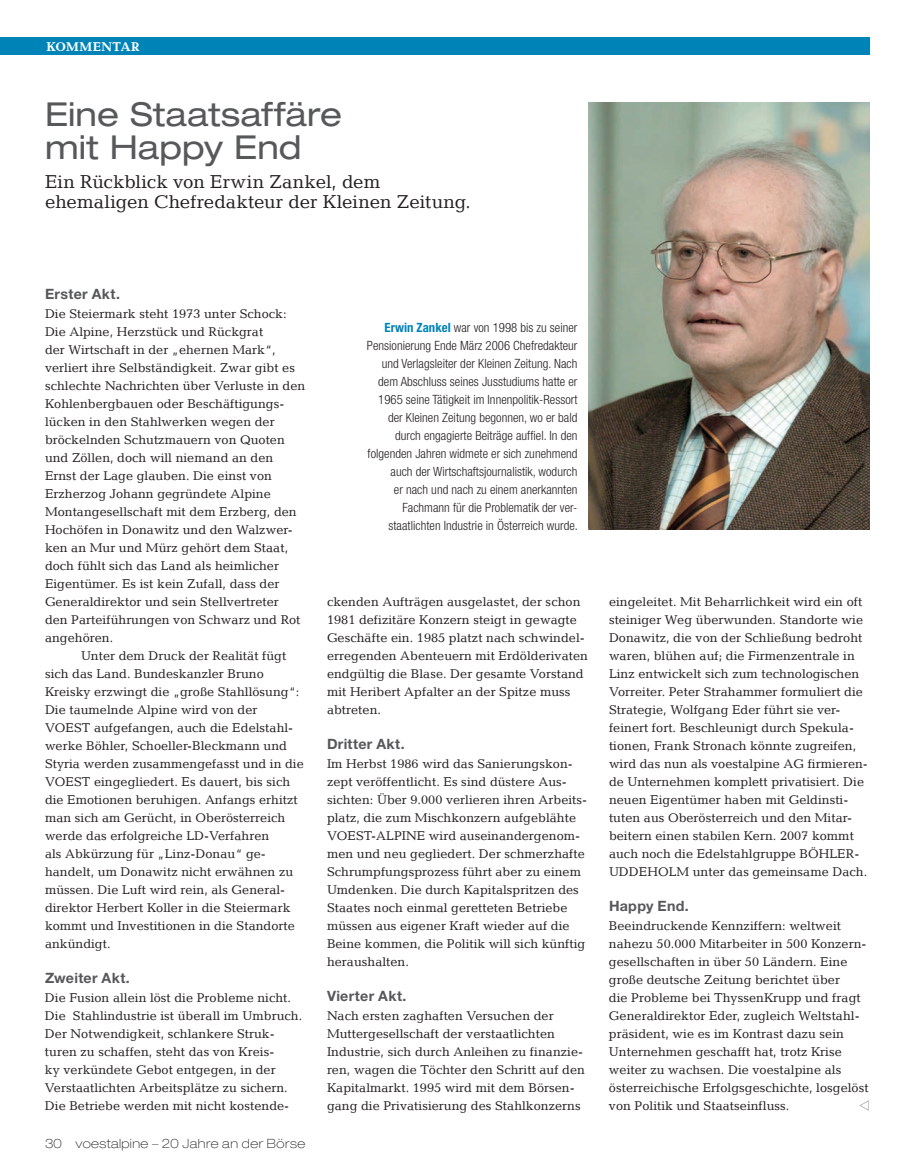
<style>
.page{position:relative;width:915px;height:1170px;background:#fff}
.page>*{position:absolute;margin:0;border:0;box-sizing:border-box;transform-origin:0 0}
.t1{font:expanded 33px/33px "Helvetica Neue LT Pro";letter-spacing:.005em;color:#57585a}
.t2{font:18.75px/20.2px "Candida LT";color:#231f20}
.t3{font:700 14.25px "Helvetica Neue LT Pro";letter-spacing:.02em;color:#57585a}
.t4{font:12.75px/18px "Candida LT";color:#231f20}
.t5{font:300 condensed 12.75px/18px "Helvetica Neue LT Pro";letter-spacing:.005em;color:#231f20;text-align:right}
.t6{font:100 expanded 12.75px "Helvetica Neue LT Pro";letter-spacing:.03em;color:#231f20}
.t7{font:700 12.75px "Candida LT";letter-spacing:.03em;color:#fff}
.s1{font-weight:700;color:#0083b6}
</style>
<div class="page">
<img style="left:588px;top:102px;width:282px;height:427px">
<div style="left:0;top:38px;width:870px;height:18px;background:#0083b6"></div>
<p class="t7" style="left:46px;top:40px;width:95px">KOMMENTAR</p>
<h1 class="t1" style="left:45px;top:97px;width:299px">Eine Staatsaffäre mit Happy End</h1>
<h2 class="t2" style="left:45px;top:171px;width:427px">Ein Rückblick von Erwin Zankel, dem ehemaligen Chefredakteur der Kleinen Zeitung.</h2>
<p class="t3" style="left:45px;top:285px;width:77px">Erster Akt.</p>
<p class="t4" style="left:45px;top:305px;width:262px">Die Steiermark steht 1973 unter Schock:<br>Die Alpine, Herzstück und Rückgrat<br>der Wirtschaft in der „ehernen Mark“, verliert ihre Selbständigkeit. Zwar gibt es schlechte Nachrichten über Verluste in den Kohlenbergbauen oder Beschäftigungs&shy;lücken in den Stahlwerken wegen der bröckelnden Schutzmauern von Quoten und Zöllen, doch will niemand an den Ernst der Lage glauben. Die einst von Erzherzog Johann gegründete Alpine Montangesellschaft mit dem Erzberg, den Hochöfen in Donawitz und den Walzwer&shy;ken an Mur und Mürz gehört dem Staat, doch fühlt sich das Land als heimlicher Eigentümer. Es ist kein Zufall, dass der Generaldirektor und sein Stellvertreter<br>den Parteiführungen von Schwarz und Rot angehören.</p>
<p class="t4" style="left:45px;top:647px;width:260px;text-indent:36px">Unter dem Druck der Realität fügt sich das Land. Bundeskanzler Bruno Kreisky erzwingt die „große Stahllösung“:<br>Die taumelnde Alpine wird von der VOEST aufgefangen, auch die Edelstahl&shy;werke Böhler, Schoeller-Bleckmann und Styria werden zusammengefasst und in die VOEST eingegliedert. Es dauert, bis sich die Emotionen beruhigen. Anfangs erhitzt man sich am Gerücht, in Oberösterreich werde das erfolgreiche LD-Verfahren<br>als Abkürzung für „Linz-Donau“ ge&shy;handelt, um Donawitz nicht erwähnen zu müssen. Die Luft wird rein, als General&shy;direktor Herbert Koller in die Steiermark kommt und Investitionen in die Standorte ankündigt.</p>
<p class="t3" style="left:45px;top:969px;width:86px">Zweiter Akt.</p>
<p class="t4" style="left:45px;top:989px;width:259px">Die Fusion allein löst die Probleme nicht.<br>Die Stahlindustrie ist überall im Umbruch.<br>Der Notwendigkeit, schlankere Struk&shy;turen zu schaffen, steht das von Kreis-<br>ky verkündete Gebot entgegen, in der Verstaatlichten Arbeitsplätze zu sichern.<br>Die Betriebe werden mit nicht kostende-</p>
<p class="t6" style="left:45px;top:1135px;width:262px">30 voestalpine – 20 Jahre an der Börse</p>
<p class="t5" style="left:367px;top:318px;width:213px"><span class="s1">Erwin Zankel</span> war von 1998 bis zu seiner Pensionierung Ende März 2006 Chefredakteur und Verlagsleiter der Kleinen Zeitung. Nach dem Abschluss seines Jusstudiums hatte er 1965 seine Tätigkeit im Innenpolitik-Ressort der Kleinen Zeitung begonnen, wo er bald durch engagierte Beiträge auffiel. In den folgenden Jahren widmete er sich zunehmend auch der Wirtschaftsjournalistik, wodurch<br>er nach und nach zu einem anerkannten Fachmann für die Problematik der ver&shy;staatlichten Industrie in Österreich wurde.</p>
<p class="t4" style="left:327px;top:593px;width:262px">ckenden Aufträgen ausgelastet, der schon 1981 defizitäre Konzern steigt in gewagte Geschäfte ein. 1985 platzt nach schwindel&shy;erregenden Abenteuern mit Erdölderivaten endgültig die Blase. Der gesamte Vorstand mit Heribert Apfalter an der Spitze muss abtreten.</p>
<p class="t3" style="left:327px;top:735px;width:79px">Dritter Akt.</p>
<p class="t4" style="left:327px;top:755px;width:262px">Im Herbst 1986 wird das Sanierungskon&shy;zept veröffentlicht. Es sind düstere Aus&shy;sichten: Über 9.000 verlieren ihren Arbeits&shy;platz, die zum Mischkonzern aufgeblähte VOEST-ALPINE wird auseinandergenom&shy;men und neu gegliedert. Der schmerzhafte Schrumpfungsprozess führt aber zu einem Umdenken. Die durch Kapitalspritzen des Staates noch einmal geretteten Betriebe müssen aus eigener Kraft wieder auf die Beine kommen, die Politik will sich künftig heraushalten.</p>
<p class="t3" style="left:327px;top:987px;width:81px">Vierter Akt.</p>
<p class="t4" style="left:327px;top:1007px;width:260px">Nach ersten zaghaften Versuchen der Muttergesellschaft der verstaatlichten Industrie, sich durch Anleihen zu finanzie&shy;ren, wagen die Töchter den Schritt auf den Kapitalmarkt. 1995 wird mit dem Börsen&shy;gang die Privatisierung des Stahlkonzerns</p>
<p class="t4" style="left:609px;top:593px;width:260px">eingeleitet. Mit Beharrlichkeit wird ein oft steiniger Weg überwunden. Standorte wie Donawitz, die von der Schließung bedroht waren, blühen auf; die Firmenzentrale in Linz entwickelt sich zum technologischen Vorreiter. Peter Strahammer formuliert die Strategie, Wolfgang Eder führt sie ver&shy;feinert fort. Beschleunigt durch Spekula&shy;tionen, Frank Stronach könnte zugreifen, wird das nun als voestalpine AG firmieren&shy;de Unternehmen komplett privatisiert. Die neuen Eigentümer haben mit Geldinsti&shy;tuten aus Oberösterreich und den Mitar&shy;beitern einen stabilen Kern. 2007 kommt auch noch die Edelstahlgruppe BÖHLER-- UDDEHOLM unter das gemeinsame Dach.</p>
<p class="t3" style="left:609px;top:897px;width:81px">Happy End.</p>
<p class="t4" style="left:609px;top:917px;width:261px">Beeindruckende Kennziffern: weltweit nahezu 50.000 Mitarbeiter in 500 Konzern&shy;gesellschaften in über 50 Ländern. Eine große deutsche Zeitung berichtet über<br>die Probleme bei ThyssenKrupp und fragt Generaldirektor Eder, zugleich Weltstahl&shy;präsident, wie es im Kontrast dazu sein Unternehmen geschafft hat, trotz Krise weiter zu wachsen. Die voestalpine als österreichische Erfolgsgeschichte, losgelöst von Politik und Staatseinfluss.</p>
</div>
